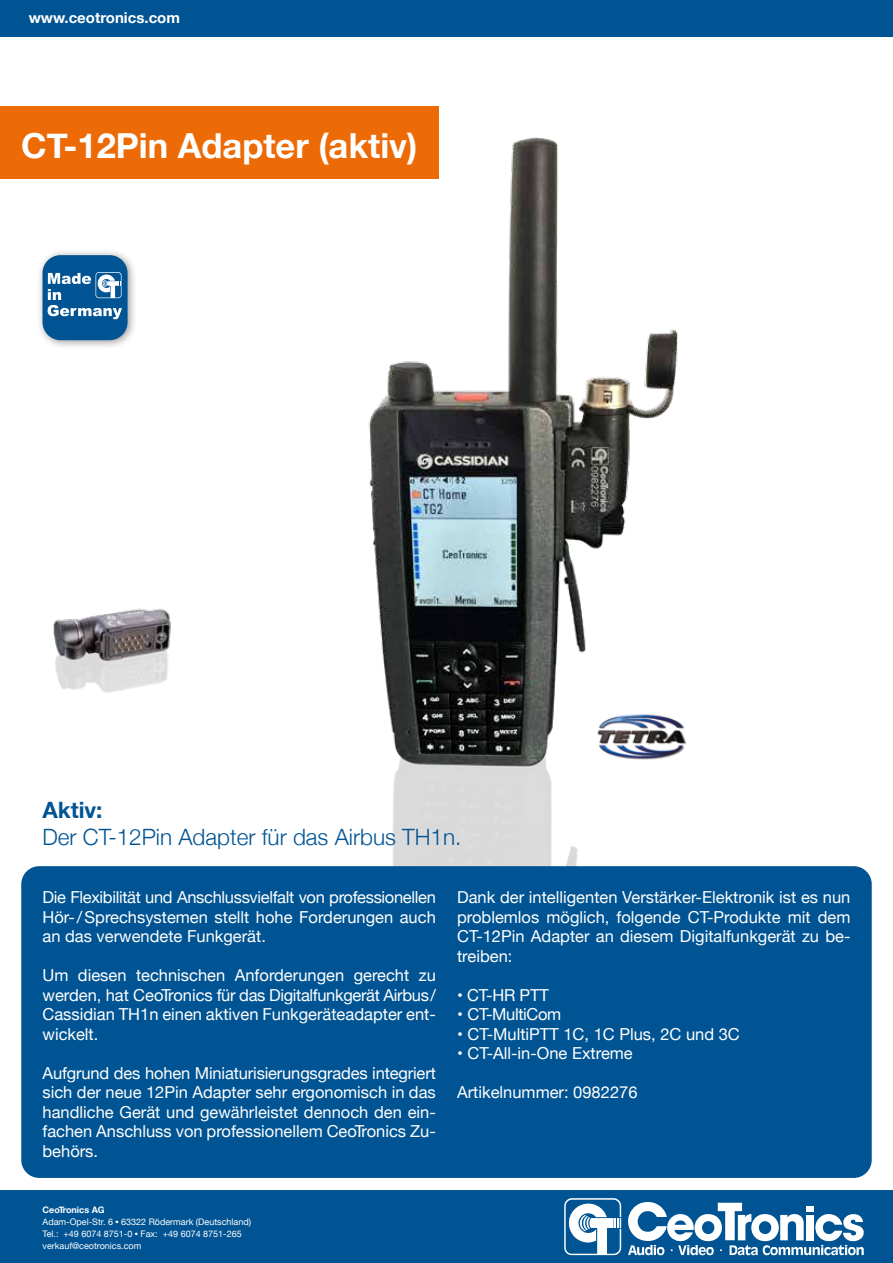
<style>
.page{position:relative;width:893px;height:1263px;background:#fff}
.page>*{position:absolute;margin:0;border:0;box-sizing:border-box;transform-origin:0 0}
.t1{font:700 34.5px "Helvetica Neue";color:#fff}
.t2{font:300 22.5px "Helvetica Neue";color:#005493}
.t3{font:700 22.5px "Helvetica Neue";color:#005493}
.t4{font:16.5px/19.5px "Helvetica Neue";color:#fff;text-align:justify}
.t5{font:16.5px "Helvetica Neue";letter-spacing:-.02em;color:#fff}
.t6{font:700 15px "Helvetica Neue";color:#fff}
.t7{font:9px/12px "Helvetica Neue";color:#fff}
.s1{font-weight:700}
.s2{font-family:"Arial";font-weight:700}
</style>
<div class="page">
<div style="left:0;top:0;width:893px;height:36px;background:#005493"></div>
<div style="left:0;top:1191px;width:893px;height:72px;background:#005493"></div>
<svg style="left:564px;top:1198px;width:57px;height:57px"></svg>
<svg style="left:628px;top:1202px;width:236px;height:53px"></svg>
<div style="left:0;top:106px;width:439px;height:73px;background:#ed6b06"></div>
<div style="left:36px;top:248px;width:101px;height:102px;background:#000;opacity:.4"></div>
<svg style="left:43px;top:255px;width:84px;height:85px;background:#2f73a6"></svg>
<img style="left:368px;top:137px;width:311px;height:729px">
<img style="left:53px;top:608px;width:118px;height:85px">
<div style="left:21px;top:866px;width:851px;height:312px;background:#005493;border-radius:18px"></div>
<img style="left:596px;top:708px;width:91px;height:55px">
<p class="t6" style="left:29px;top:6px;width:153px">www.ceotronics.com</p>
<h1 class="t1" style="left:21px;top:119px;width:398px">CT-12Pin Adapter (aktiv)</h1>
<h2 class="t3" style="left:43px;top:792px;width:62px">Aktiv:</h2>
<h2 class="t2" style="left:43px;top:819px;width:420px">Der CT-12Pin Adapter für das Airbus TH1n.</h2>
<p class="t4" style="left:43px;top:888px;width:395px">Die Flexibilität und Anschlussvielfalt von professionellen Hör-/Sprechsystemen stellt hohe Forderungen auch an das verwendete Funkgerät.</p>
<p class="t4" style="left:43px;top:966px;width:395px">Um diesen technischen Anforderungen gerecht zu werden, hat CeoTronics für das Digitalfunkgerät Airbus/ Cassidian TH1n einen aktiven Funkgeräteadapter ent&shy;wickelt.</p>
<p class="t4" style="left:43px;top:1064px;width:395px">Aufgrund des hohen Miniaturisierungsgrades integriert sich der neue 12Pin Adapter sehr ergonomisch in das handliche Gerät und gewährleistet dennoch den ein&shy;fachen Anschluss von professionellem CeoTronics Zu&shy;behörs.</p>
<p class="t7" style="left:43px;top:1204px;width:210px"><span class="s1">CeoTronics AG<br></span>Adam-Opel-Str. 6 <span class="s2">•</span> 63322 Rödermark (Deutschland)<br>Tel.: +49 6074 8751-0 <span class="s2">•</span> Fax: +49 6074 8751-265 verkauf@ceotronics.com</p>
<p class="t4" style="left:457px;top:888px;width:395px">Dank der intelligenten Verstärker-Elektronik ist es nun problemlos möglich, folgende CT-Produkte mit dem CT-12Pin Adapter an diesem Digitalfunkgerät zu be&shy;treiben:</p>
<p class="t4" style="left:457px;top:986px;width:93px">• CT-HR PTT</p>
<p class="t5" style="left:457px;top:1002px;width:106px">• CT-MultiCom</p>
<p class="t4" style="left:457px;top:1025px;width:284px">• CT-MultiPTT 1C, 1C Plus, 2C und 3C</p>
<p class="t4" style="left:457px;top:1044px;width:177px">• CT-All-in-One Extreme</p>
<p class="t4" style="left:457px;top:1083px;width:182px">Artikelnummer: 0982276</p>
</div>
